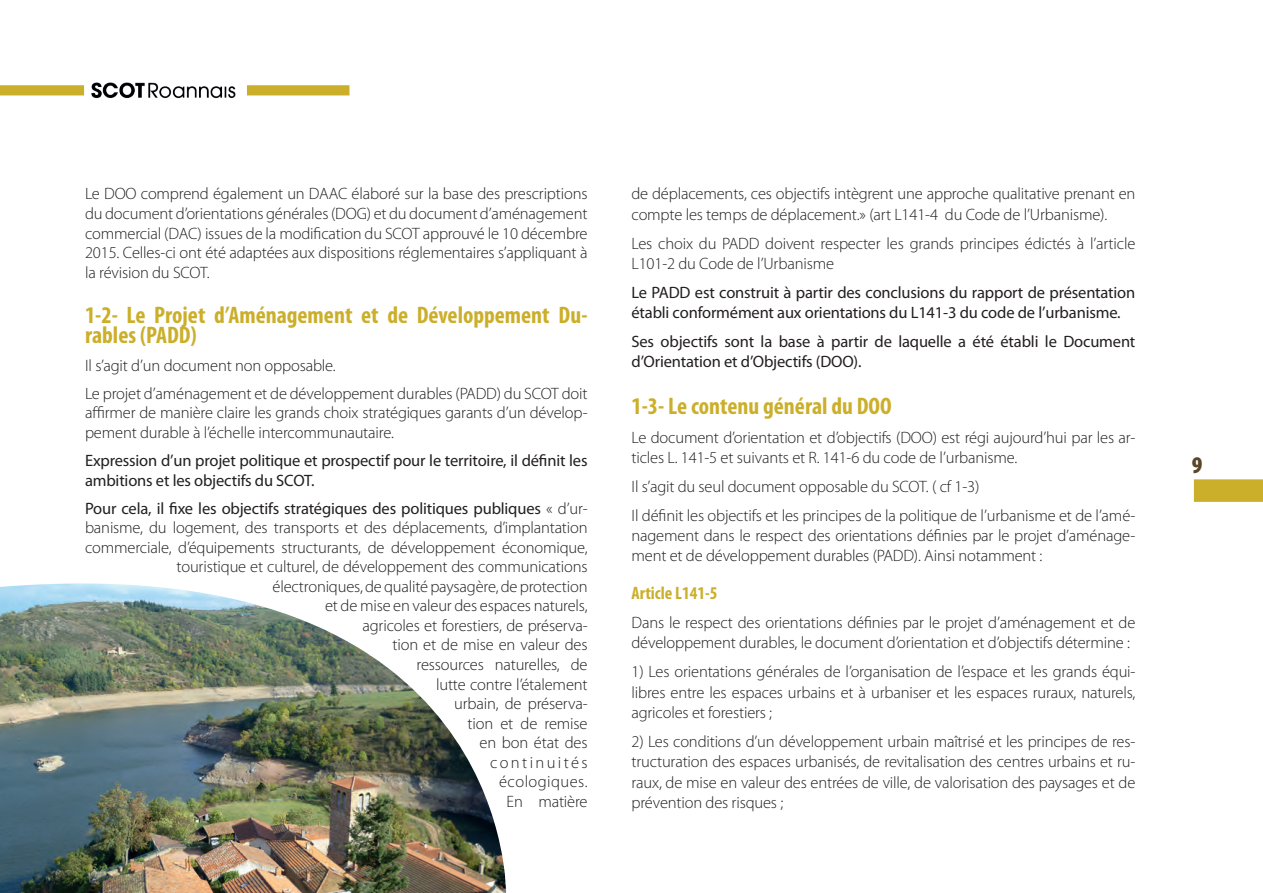
<style>
.page{position:relative;width:1263px;height:893px;background:#fff}
.page>*{position:absolute;margin:0;border:0;box-sizing:border-box;transform-origin:0 0}
.t1{font:700 condensed 24px/19.8px "Myriad Pro";color:#cbaf2b}
.t2{font:900 condensed 24px "Myriad Pro";color:#5a4727}
.t3{font:700 condensed 18px "Myriad Pro";color:#cbaf2b}
.t4{font:300 16.5px/19.5px "Myriad Pro";letter-spacing:-.01em;color:#231f20}
.t5{font:16.5px/20.4px "Myriad Pro";letter-spacing:-.01em;color:#231f20}
.s1{font-weight:400}
</style>
<div class="page">
<div style="left:0;top:85px;width:84px;height:10px;background:#cbaf2b"></div>
<div style="left:247px;top:85px;width:102px;height:10px;background:#cbaf2b"></div>
<img style="left:91px;top:82px;width:145px;height:17px">
<div style="left:1194px;top:479px;width:69px;height:23px;background:#cbaf2b"></div>
<img style="left:0;top:583px;width:507px;height:310px">
<p class="t4" style="left:85px;top:184px;width:504px;text-align:justify">Le DOO comprend également un DAAC élaboré sur la base des prescriptions du document d’orientations générales (DOG) et du document d’aménagement commercial (DAC) issues de la modification du SCOT approuvé le 10 décembre 2015. Celles-ci ont été adaptées aux dispositions réglementaires s’appliquant à la révision du SCOT.</p>
<h1 class="t1" style="left:85px;top:305px;width:504px">1-2- Le Projet d’Aménagement et de Développement Du&shy;rables (PADD)</h1>
<p class="t4" style="left:85px;top:352px;width:504px;line-height:28px">Il s’agit d’un document non opposable.<br>Le projet d’aménagement et de développement durables (PADD) du SCOT doit</p>
<p class="t4" style="left:85px;top:403px;width:504px">affirmer de manière claire les grands choix stratégiques garants d’un dévelop&shy;pement durable à l’échelle intercommunautaire.</p>
<p class="t5" style="left:85px;top:451px;width:504px;line-height:19.5px">Expression d’un projet politique et prospectif pour le territoire, il définit les ambitions et les objectifs du SCOT.</p>
<p class="t4" style="left:85px;top:499px;width:504px;text-align:right"><span class="s1">Pour cela, il fixe les objectifs stratégiques des politiques publiques</span> « d’ur&shy;banisme, du logement, des transports et des déplacements, d’implantation commerciale, d’équipements structurants, de développement économique, touristique et culturel, de développement des communications électroniques, de qualité paysagère, de protection<br>et de mise en valeur des espaces naturels,<br>agricoles et forestiers, de préserva-<br>tion et de mise en valeur des<br>ressources naturelles, de<br>lutte contre l’étalement<br>urbain, de préserva-<br>tion et de remise<br>en bon état des<br>continuités<br>écologiques.<br>En matière</p>
<p class="t4" style="left:631px;top:184px;width:505px;line-height:20.4px">de déplacements, ces objectifs intègrent une approche qualitative prenant en compte les temps de déplacement.» (art L141-4 du Code de l’Urbanisme).</p>
<p class="t4" style="left:631px;top:233px;width:505px;line-height:20.4px">Les choix du PADD doivent respecter les grands principes édictés à l’article<br>L101-2 du Code de l’Urbanisme</p>
<p class="t5" style="left:631px;top:282px;width:505px">Le PADD est construit à partir des conclusions du rapport de présentation établi conformément aux orientations du L141-3 du code de l’urbanisme.</p>
<p class="t5" style="left:631px;top:332px;width:505px">Ses objectifs sont la base à partir de laquelle a été établi le Document d’Orientation et d’Objectifs (DOO).</p>
<h1 class="t1" style="left:631px;top:396px;width:262px">1-3- Le contenu général du DOO</h1>
<p class="t4" style="left:631px;top:427px;width:505px;line-height:20.4px">Le document d’orientation et d’objectifs (DOO) est régi aujourd’hui par les ar&shy;ticles L. 141-5 et suivants et R. 141-6 du code de l’urbanisme.</p>
<p class="t4" style="left:631px;top:472px;width:505px;line-height:28.8px">Il s’agit du seul document opposable du SCOT. ( cf 1-3)<br>Il définit les objectifs et les principes de la politique de l’urbanisme et de l’amé-</p>
<p class="t4" style="left:631px;top:526px;width:505px;line-height:20.4px">nagement dans le respect des orientations définies par le projet d’aménage&shy;ment et de développement durables (PADD). Ainsi notamment :</p>
<p class="t3" style="left:631px;top:583px;width:87px">Article L141-5</p>
<p class="t4" style="left:631px;top:613px;width:505px;line-height:20.4px">Dans le respect des orientations définies par le projet d’aménagement et de développement durables, le document d’orientation et d’objectifs détermine :</p>
<p class="t4" style="left:631px;top:662px;width:505px;line-height:20.4px;text-align:justify">1) Les orientations générales de l’organisation de l’espace et les grands équi&shy;libres entre les espaces urbains et à urbaniser et les espaces ruraux, naturels, agricoles et forestiers ;</p>
<p class="t4" style="left:631px;top:731px;width:505px;line-height:20.4px;text-align:justify">2) Les conditions d’un développement urbain maîtrisé et les principes de res&shy;tructuration des espaces urbanisés, de revitalisation des centres urbains et ru&shy;raux, de mise en valeur des entrées de ville, de valorisation des paysages et de prévention des risques ;</p>
<h1 class="t2" style="left:1192px;top:452px;width:12px">9</h1>
</div>
